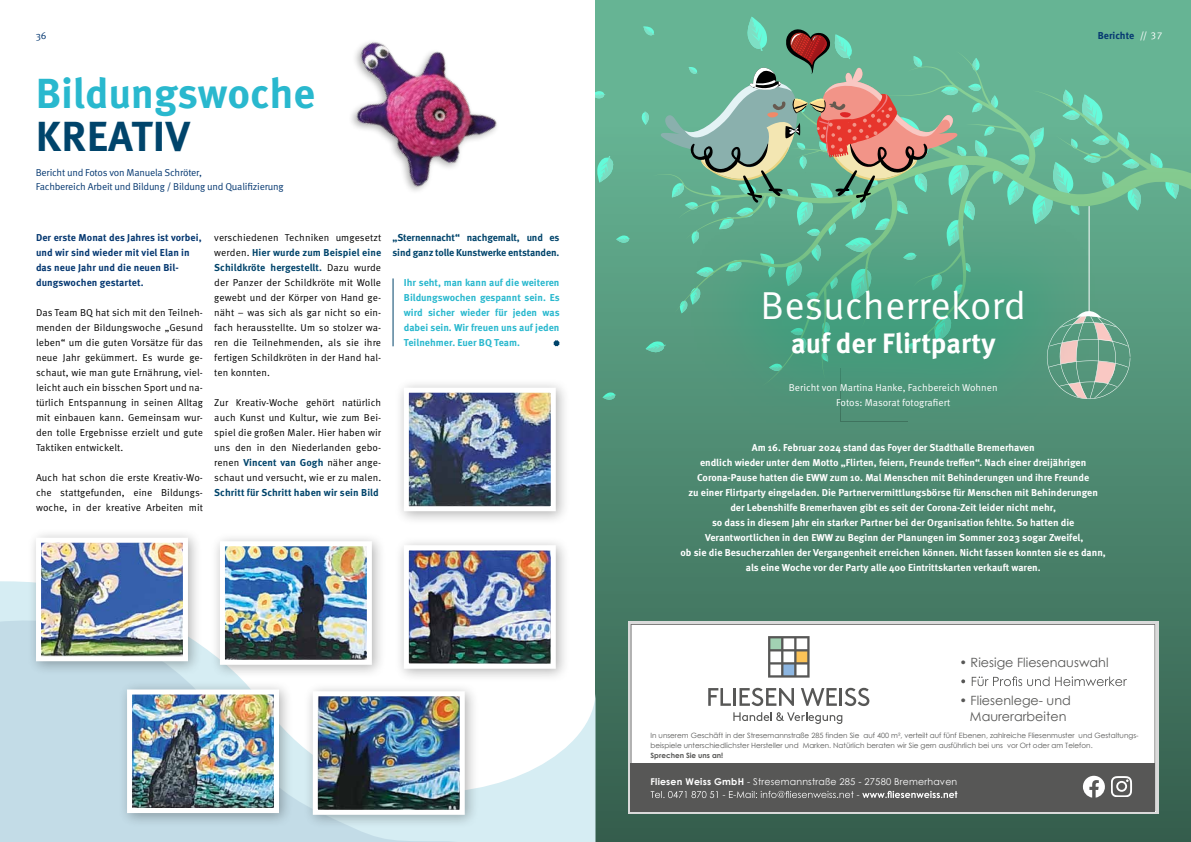
<style>
.page{position:relative;width:1191px;height:842px;background:#fff}
.page>*{position:absolute;margin:0;border:0;box-sizing:border-box;transform-origin:0 0}
.t1{font:700 42px "Meta Pro";color:#29b8ce}
.t2{font:700 42px "Meta Pro";letter-spacing:.01em;color:#00446b}
.t3{font:39px "Meta Pro Norm";color:#fff}
.t4{font:700 28px "Meta Pro";color:#fff}
.t5{font:12.7px/15.3px "Century Gothic";color:#575756;text-align:center}
.t6{font:10px/15px "Meta Pro Norm";letter-spacing:.01em;color:#000;text-align:justify}
.t7{font:700 10px/15px "Meta Pro";color:#fff;text-align:center}
.t8{font:700 10px/15px "Meta Pro";color:#00446b}
.t9{font:700 10px/15px "Meta Pro";color:#29b8ce;text-align:justify}
.t10{font:700 10px/15px "Meta Pro";letter-spacing:.01em;color:#053871}
.t11{font:10px/14px "Meta Pro Norm";letter-spacing:-.02em;color:#053871}
.t12{font:10px/15px "Meta Pro Norm";color:#fff;text-align:center}
.t13{font:9.4px "Century Gothic";letter-spacing:.02em;color:#fff}
.t14{font:7.2px/10px "Century Gothic";color:#575756}
.t15{font:700 7.2px "Century Gothic";color:#575756}
.s1{font-family:"Meta Pro Norm";font-weight:400;color:#fff}
.s2{font-family:"Meta Pro Norm";font-weight:400;color:#000}
.s3{font-family:"Meta Pro";font-weight:700;color:#00446b}
.s4{font-weight:700}
</style>
<div class="page">
<div style="left:595px;top:0;width:596px;height:842px;background:linear-gradient(to bottom,#6cbf9d,#355f4e)"></div>
<svg style="left:616px;top:235px;width:14px;height:8px"></svg>
<svg style="left:595px;top:91px;width:10px;height:7px"></svg>
<svg style="left:595px;top:156px;width:19px;height:27px"></svg>
<svg style="left:602px;top:392px;width:14px;height:8px"></svg>
<svg style="left:1180px;top:155px;width:11px;height:159px;background:#61a888"></svg>
<svg style="left:641px;top:17px;width:539px;height:389px;background:#70ad90"></svg>
<hr style="left:1088px;top:206px;width:1px;height:107px;background:#fff">
<div style="left:684px;top:213px;width:418px;height:224px;background:#22a27b;opacity:.4"></div>
<svg style="left:0;top:581px;width:595px;height:261px"></svg>
<svg style="left:0;top:619px;width:499px;height:223px;background:#cbe1ea"></svg>
<img style="left:351px;top:41px;width:146px;height:150px">
<hr style="left:392px;top:278px;width:1px;height:68px;background:#00446b">
<div style="left:27px;top:528px;width:175px;height:147px;background:#000;opacity:.3"></div>
<img style="left:33px;top:535px;width:157px;height:129px">
<div style="left:118px;top:680px;width:175px;height:147px;background:#000;opacity:.3"></div>
<img style="left:124px;top:687px;width:157px;height:128px">
<div style="left:394px;top:378px;width:176px;height:147px;background:#000;opacity:.3"></div>
<img style="left:401px;top:385px;width:157px;height:129px">
<div style="left:394px;top:536px;width:176px;height:147px;background:#000;opacity:.3"></div>
<img style="left:401px;top:543px;width:157px;height:128px">
<div style="left:303px;top:682px;width:176px;height:147px;background:#000;opacity:.3"></div>
<img style="left:310px;top:689px;width:157px;height:128px">
<div style="left:210px;top:532px;width:176px;height:147px;background:#000;opacity:.3"></div>
<img style="left:217px;top:539px;width:157px;height:128px">
<svg style="left:553px;top:340px;width:6px;height:6px"></svg>
<svg style="left:628px;top:621px;width:530px;height:193px;background:#c6c6c6"></svg>
<svg style="left:631px;top:624px;width:524px;height:187px"></svg>
<p class="t11" style="left:36px;top:28px;width:13px">36</p>
<p class="t10" style="left:1097px;top:27px;width:66px">Berichte <span class="s1">// 37</span></p>
<h1 class="t1" style="left:36px;top:60px;width:281px">Bildungswoche</h1>
<h1 class="t2" style="left:36px;top:103px;width:155px">KREATIV</h1>
<p class="t11" style="left:36px;top:165px;width:249px">Bericht und Fotos von Manuela Schröter,<br>Fachbereich Arbeit und Bildung / Bildung und Qualifizierung</p>
<p class="t10" style="left:36px;top:230px;width:167px">Der erste Monat des Jahres ist vorbei, und wir sind wieder mit viel Elan in das neue Jahr und die neuen Bil&shy;dungswochen gestartet.</p>
<p class="t6" style="left:36px;top:305px;width:168px">Das Team BQ hat sich mit den Teilneh&shy;menden der Bildungswoche „Gesund leben“ um die guten Vorsätze für das neue Jahr gekümmert. Es wurde ge&shy;schaut, wie man gute Ernährung, viel&shy;leicht auch ein bisschen Sport und na&shy;türlich Entspannung in seinen Alltag mit einbauen kann. Gemeinsam wur&shy;den tolle Ergebnisse erzielt und gute Taktiken entwickelt.</p>
<p class="t6" style="left:36px;top:470px;width:168px">Auch hat schon die erste Kreativ-Wo&shy;che stattgefunden, eine Bildungs&shy;woche, in der kreative Arbeiten mit</p>
<p class="t6" style="left:214px;top:230px;width:168px">verschiedenen Techniken umgesetzt</p>
<p class="t8" style="left:214px;top:245px;width:168px"><span class="s2">werden.</span> Hier wurde zum Beispiel eine<br>Schildkröte hergestellt. <span class="s2">Dazu wurde</span></p>
<p class="t6" style="left:214px;top:275px;width:168px">der Panzer der Schildkröte mit Wolle gewebt und der Körper von Hand ge&shy;näht – was sich als gar nicht so ein&shy;fach herausstellte. Um so stolzer wa&shy;ren die Teilnehmenden, als sie ihre fertigen Schildkröten in der Hand hal&shy;ten konnten.</p>
<p class="t6" style="left:214px;top:395px;width:168px">Zur Kreativ-Woche gehört natürlich auch Kunst und Kultur, wie zum Bei&shy;spiel die großen Maler. Hier haben wir uns den in den Niederlanden gebo&shy;renen <span class="s3">Vincent van Gogh</span> näher ange&shy;schaut und versucht, wie er zu malen.</p>
<p class="t8" style="left:214px;top:485px;width:166px">Schritt für Schritt haben wir sein Bild</p>
<p class="t8" style="left:392px;top:230px;width:168px">„Sternennacht“ nachgemalt, und es sind ganz tolle Kunstwerke entstanden.</p>
<p class="t9" style="left:404px;top:275px;width:157px">Ihr seht, man kann auf die weiteren Bildungswochen gespannt sein. Es wird sicher wieder für jeden was dabei sein. Wir freuen uns auf jeden Teilnehmer. Euer BQ Team.</p>
<h2 class="t3" style="left:760px;top:276px;width:267px">Besucherrekord</h2>
<h3 class="t4" style="left:791px;top:321px;width:206px">auf der Flirtparty</h3>
<p class="t12" style="left:789px;top:380px;width:210px">Bericht von Martina Hanke, Fachbereich Wohnen<br>Fotos: Masorat fotografiert</p>
<p class="t7" style="left:680px;top:440px;width:427px">Am 16. Februar 2024 stand das Foyer der Stadthalle Bremerhaven<br>endlich wieder unter dem Motto „Flirten, feiern, Freunde treffen“. Nach einer dreijährigen Corona-Pause hatten die EWW zum 10. Mal Menschen mit Behinderungen und ihre Freunde<br>zu einer Flirtparty eingeladen. Die Partnervermittlungsbörse für Menschen mit Behinderungen der Lebenshilfe Bremerhaven gibt es seit der Corona-Zeit leider nicht mehr,<br>so dass in diesem Jahr ein starker Partner bei der Organisation fehlte. So hatten die Verantwortlichen in den EWW zu Beginn der Planungen im Sommer 2023 sogar Zweifel,<br>ob sie die Besucherzahlen der Vergangenheit erreichen können. Nicht fassen konnten sie es dann, als eine Woche vor der Party alle 400 Eintrittskarten verkauft waren.</p>
<p class="t5" style="left:959px;top:654px;width:151px">• Riesige Fliesenauswahl</p>
<p class="t5" style="left:959px;top:693px;width:113px">• Fliesenlege- und<br>Maurerarbeiten</p>
<p class="t14" style="left:650px;top:730px;width:489px">In unserem Geschäft in der Stresemannstraße 285 finden Sie auf 400 m², verteilt auf fünf Ebenen, zahlreiche Fliesenmuster und Gestaltungs&shy;beispiele unterschiedlichster Hersteller und Marken. Natürlich beraten wir Sie gern ausführlich bei uns vor Ort oder am Telefon.</p>
<p class="t15" style="left:650px;top:750px;width:74px">Sprechen Sie uns an!</p>
<p class="t13" style="left:650px;top:775px;width:308px"><span class="s4">Fliesen Weiss GmbH</span> - Stresemannstraße 285 - 27580 Bremerhaven</p>
</div>
